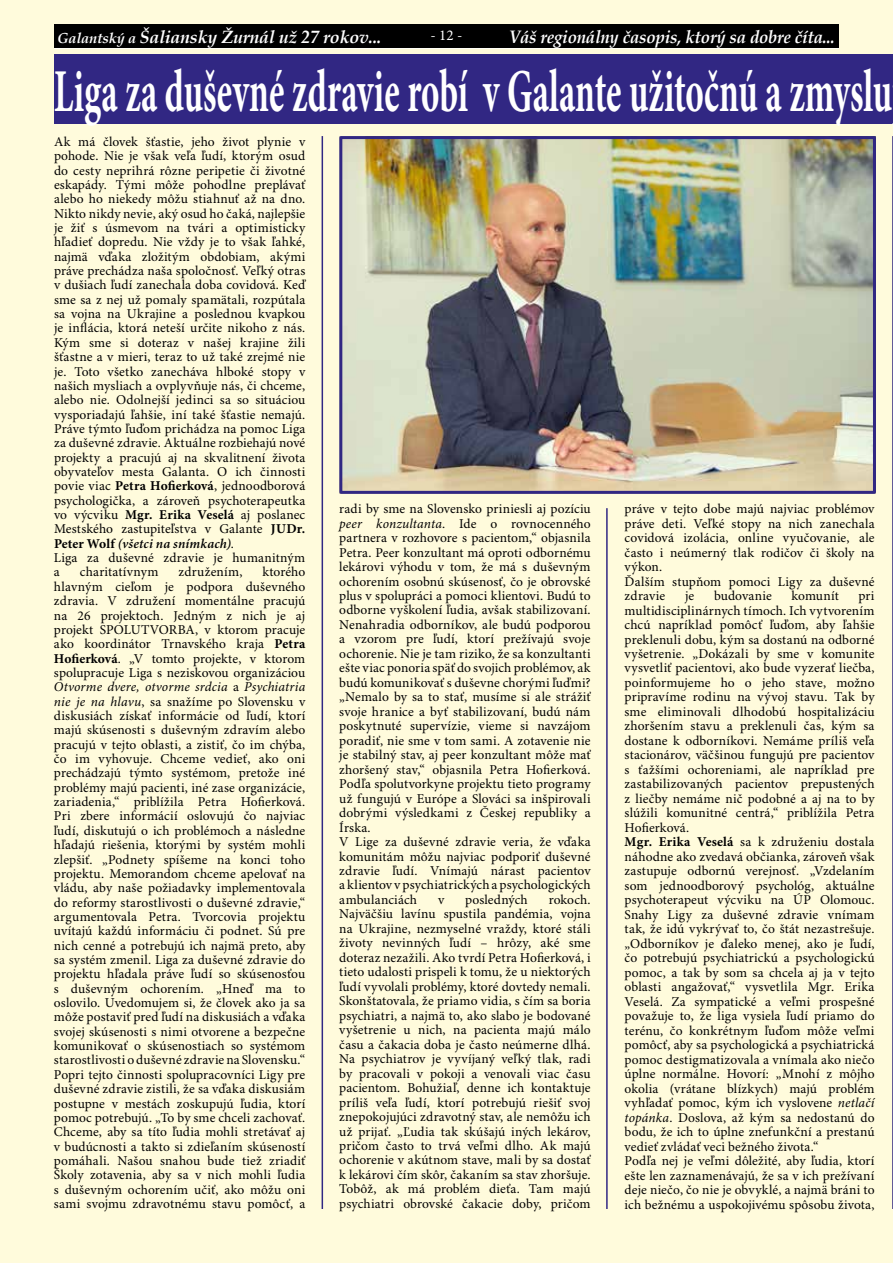
<style>
.page{position:relative;width:893px;height:1263px;background:#fffbdc}
.page>*{position:absolute;margin:0;border:0;box-sizing:border-box;transform-origin:0 0}
.t1{font:700 60.9px "Minion Pro";color:#fff;scale:.57 1}
.t2{font:italic 700 18px "Book Antiqua";letter-spacing:-.01em;color:#fff;scale:.93 1}
.t3{font:italic 700 17.7px "Book Antiqua";letter-spacing:-.01em;color:#fff}
.t4{font:15px "Minion Pro";color:#fff}
.t5{font:13.5px/14.4px "Minion Pro";letter-spacing:.01em;color:#000}
.s1{font-size:14.55px}
.s2{font-weight:700}
.s3{font-weight:600;font-style:italic}
.s4{font-style:italic}
</style>
<div class="page">
<div style="left:54px;top:54px;width:839px;height:69px;background:#312783"></div>
<img style="left:343px;top:140px;width:529px;height:350px">
<div style="left:339px;top:136px;width:537px;height:358px;border:3px solid #312783"></div>
<hr style="left:322px;top:136px;width:1px;height:1073px;background:#312783">
<hr style="left:892px;top:136px;width:1px;height:1073px;background:#312783">
<hr style="left:606px;top:508px;width:2px;height:701px;background:#312783">
<hr style="left:54px;top:47px;width:785px;height:2px;background:#fff">
<div style="left:54px;top:24px;width:785px;height:24px;background:#000"></div>
<h3 class="t3" style="left:57px;top:24px;width:326px"><span class="s1">Galantský a</span> Šaliansky Žurnál už 27 rokov...</h3>
<p class="t4" style="left:431px;top:26px;width:33px">- 12 -</p>
<h2 class="t2" style="left:509px;top:24px;width:352px">Váš regionálny časopis, ktorý sa dobre číta...</h2>
<h1 class="t1" style="left:54px;top:55px;width:1472px">Liga za duševné zdravie robí v Galante užitočnú a zmyslu</h1>
<p class="t5" style="left:54px;top:135px;width:253px">Ak má človek šťastie, jeho život plynie v pohode. Nie je však veľa ľudí, ktorým osud do cesty neprihrá rôzne peripetie či životné eskapády. Tými môže pohodlne preplávať alebo ho niekedy môžu stiahnuť až na dno.<br>Nikto nikdy nevie, aký osud ho čaká, najlepšie je žiť s úsmevom na tvári a optimisticky hľadieť dopredu. Nie vždy je to však ľahké, najmä vďaka zložitým obdobiam, akými práve prechádza naša spoločnosť. Veľký otras v dušiach ľudí zanechala doba covidová. Keď sme sa z nej už pomaly spamätali, rozpútala sa vojna na Ukrajine a poslednou kvapkou je inflácia, ktorá neteší určite nikoho z nás.<br>Kým sme si doteraz v našej krajine žili šťastne a v mieri, teraz to už také zrejmé nie je. Toto všetko zanecháva hlboké stopy v našich mysliach a ovplyvňuje nás, či chceme, alebo nie. Odolnejší jedinci sa so situáciou vysporiadajú ľahšie, iní také šťastie nemajú.<br>Práve týmto ľuďom prichádza na pomoc Liga za duševné zdravie. Aktuálne rozbiehajú nové projekty a pracujú aj na skvalitnení života obyvateľov mesta Galanta. O ich činnosti povie viac <span class="s2">Petra Hofierková</span>, jednoodborová psychologička, a zároveň psychoterapeutka vo výcviku <span class="s2">Mgr. Erika Veselá</span> aj poslanec Mestského zastupiteľstva v Galante <span class="s2">JUDr.<br>Peter Wolf</span> <span class="s3">(všetci na snímkach)</span>.<br>Liga za duševné zdravie je humanitným a</p>
<p class="t5" style="left:625px;top:502px;width:251px">práve v tejto dobe majú najviac problémov práve deti. Veľké stopy na nich zanechala covidová izolácia, online vyučovanie, ale často i neúmerný tlak rodičov či školy na výkon.<br>Ďalším stupňom pomoci Ligy za duševné zdravie</p>
<p class="t5" style="left:339px;top:502px;width:253px">radi by sme na Slovensko priniesli aj pozíciu <span class="s4">peer konzultanta</span>. Ide o rovnocenného partnera v rozhovore s pacientom,“ objasnila Petra. Peer konzultant má oproti odbornému lekárovi výhodu v tom, že má s duševným ochorením osobnú skúsenosť, čo je obrovské plus v spolupráci a pomoci klientovi. Budú to odborne vyškolení ľudia, avšak stabilizovaní.<br>Nenahradia odborníkov, ale budú podporou a vzorom pre ľudí, ktorí prežívajú svoje ochorenie. Nie je tam riziko, že sa konzultanti ešte viac ponoria späť do svojich problémov, ak budú komunikovať s duševne chorými ľuďmi? „Nemalo by sa to stať, musíme si ale strážiť svoje hranice a byť stabilizovaní, budú nám poskytnuté supervízie, vieme si navzájom poradiť, nie sme v tom sami. A zotavenie nie je stabilný stav, aj peer konzultant môže mať zhoršený stav,“ objasnila Petra Hofierková.<br>Podľa spolutvorkyne projektu tieto programy už fungujú v Európe a Slováci sa inšpirovali dobrými výsledkami z Českej republiky a Írska.<br>V Lige za duševné zdravie veria, že vďaka komunitám môžu najviac podporiť duševné zdravie ľudí. Vnímajú nárast pacientov a klientov v psychiatrických a psychologických ambulanciách</p>
<p class="t5" style="left:54px;top:565px;width:253px;text-align:justify;text-indent:208px">ktorého hlavným cieľom je podpora duševného zdravia. V združení momentálne pracujú na 26 projektoch. Jedným z nich je aj projekt SPOLUTVORBA, v ktorom pracuje ako koordinátor Trnavského kraja <span class="s2">Petra Hofierková</span>. „V tomto projekte, v ktorom spolupracuje Liga s neziskovou organizáciou <span class="s4">Otvorme dvere, otvorme srdcia</span> a <span class="s4">Psychiatria nie je na hlavu</span>, sa snažíme po Slovensku v diskusiách získať informácie od ľudí, ktorí majú skúsenosti s duševným zdravím alebo pracujú v tejto oblasti, a zistiť, čo im chýba, čo im vyhovuje. Chceme vedieť, ako oni prechádzajú týmto systémom, pretože iné problémy majú pacienti, iné zase organizácie, zariadenia,“ priblížila Petra Hofierková.<br>Pri zbere informácií oslovujú čo najviac ľudí, diskutujú o ich problémoch a následne hľadajú riešenia, ktorými by systém mohli zlepšiť. „Podnety spíšeme na konci toho projektu. Memorandom chceme apelovať na vládu, aby naše požiadavky implementovala do reformy starostlivosti o duševné zdravie,“ argumentovala Petra. Tvorcovia projektu uvítajú každú informáciu či podnet. Sú pre nich cenné a potrebujú ich najmä preto, aby sa systém zmenil. Liga za duševné zdravie do projektu hľadala práve ľudí so skúsenosťou s duševným ochorením. „Hneď ma to oslovilo. Uvedomujem si, že človek ako ja sa môže postaviť pred ľudí na diskusiách a vďaka svojej skúsenosti s nimi otvorene a bezpečne komunikovať o skúsenostiach so systémom starostlivosti o duševné zdravie na Slovensku.“ Popri tejto činnosti spolupracovníci Ligy pre duševné zdravie zistili, že sa vďaka diskusiám postupne v mestách zoskupujú ľudia, ktorí pomoc potrebujú. „To by sme chceli zachovať.<br>Chceme, aby sa títo ľudia mohli stretávať aj v budúcnosti a takto si zdieľaním skúseností pomáhali. Našou snahou bude tiež zriadiť Školy zotavenia, aby sa v nich mohli ľudia s duševným ochorením učiť, ako môžu oni sami svojmu zdravotnému stavu pomôcť, a</p>
<p class="t5" style="left:80px;top:565px;width:80px">charitatívnym</p>
<p class="t5" style="left:178px;top:565px;width:66px">združením,</p>
<p class="t5" style="left:685px;top:589px;width:11px">je</p>
<p class="t5" style="left:714px;top:589px;width:59px">budovanie</p>
<p class="t5" style="left:791px;top:589px;width:49px">komunít</p>
<p class="t5" style="left:625px;top:589px;width:251px;text-indent:234px">pri multidisciplinárnych tímoch. Ich vytvorením chcú napríklad pomôcť ľuďom, aby ľahšie preklenuli dobu, kým sa dostanú na odborné vyšetrenie. „Dokázali by sme v komunite vysvetliť pacientovi, ako bude vyzerať liečba, poinformujeme ho o jeho stave, možno pripravíme rodinu na vývoj stavu. Tak by sme eliminovali dlhodobú hospitalizáciu zhoršením stavu a preklenuli čas, kým sa dostane k odborníkovi. Nemáme príliš veľa stacionárov, väčšinou fungujú pre pacientov s ťažšími ochoreniami, ale napríklad pre zastabilizovaných pacientov prepustených z liečby nemáme nič podobné a aj na to by slúžili komunitné centrá,“ priblížila Petra Hofierková.<br><span class="s2">Mgr. Erika Veselá</span> sa k združeniu dostala náhodne ako zvedavá občianka, zároveň však zastupuje odbornú verejnosť. „Vzdelaním som jednoodborový psychológ, aktuálne psychoterapeut výcviku na ÚP Olomouc.<br>Snahy Ligy za duševné zdravie vnímam tak, že idú vykrývať to, čo štát nezastrešuje. „Odborníkov je ďaleko menej, ako je ľudí, čo potrebujú psychiatrickú a psychologickú pomoc, a tak by som sa chcela aj ja v tejto oblasti angažovať,“ vysvetlila Mgr. Erika Veselá. Za sympatické a veľmi prospešné považuje to, že liga vysiela ľudí priamo do terénu, čo konkrétnym ľuďom môže veľmi pomôcť, aby sa psychologická a psychiatrická pomoc destigmatizovala a vnímala ako niečo úplne normálne. Hovorí: „Mnohí z môjho okolia (vrátane blízkych) majú problém vyhľadať pomoc, kým ich vyslovene <span class="s4">netlačí topánka</span>. Doslova, až kým sa nedostanú do bodu, že ich to úplne znefunkční a prestanú vedieť zvládať veci bežného života.“<br>Podľa nej je veľmi dôležité, aby ľudia, ktorí ešte len zaznamenávajú, že sa v ich prežívaní deje niečo, čo nie je obvyklé, a najmä bráni to ich bežnému a uspokojivému spôsobu života,</p>
<p class="t5" style="left:339px;top:893px;width:253px;text-align:justify;text-indent:209px">rokoch.<br>Najväčšiu lavínu spustila pandémia, vojna na Ukrajine, nezmyselné vraždy, ktoré stáli životy nevinných ľudí – hrôzy, aké sme doteraz nezažili. Ako tvrdí Petra Hofierková, i tieto udalosti prispeli k tomu, že u niektorých ľudí vyvolali problémy, ktoré dovtedy nemali.<br>Skonštatovala, že priamo vidia, s čím sa boria psychiatri, a najmä to, ako slabo je bodované vyšetrenie u nich, na pacienta majú málo času a čakacia doba je často neúmerne dlhá.<br>Na psychiatrov je vyvíjaný veľký tlak, radi by pracovali v pokoji a venovali viac času pacientom. Bohužiaľ, denne ich kontaktuje príliš veľa ľudí, ktorí potrebujú riešiť svoj znepokojujúci zdravotný stav, ale nemôžu ich už prijať. „Ľudia tak skúšajú iných lekárov, pričom často to trvá veľmi dlho. Ak majú ochorenie v akútnom stave, mali by sa dostať k lekárovi čím skôr, čakaním sa stav zhoršuje.<br>Tobôž, ak má problém dieťa. Tam majú psychiatri obrovské čakacie doby, pričom</p>
<p class="t5" style="left:438px;top:893px;width:8px">v</p>
<p class="t5" style="left:465px;top:893px;width:64px">posledných</p>
</div>
